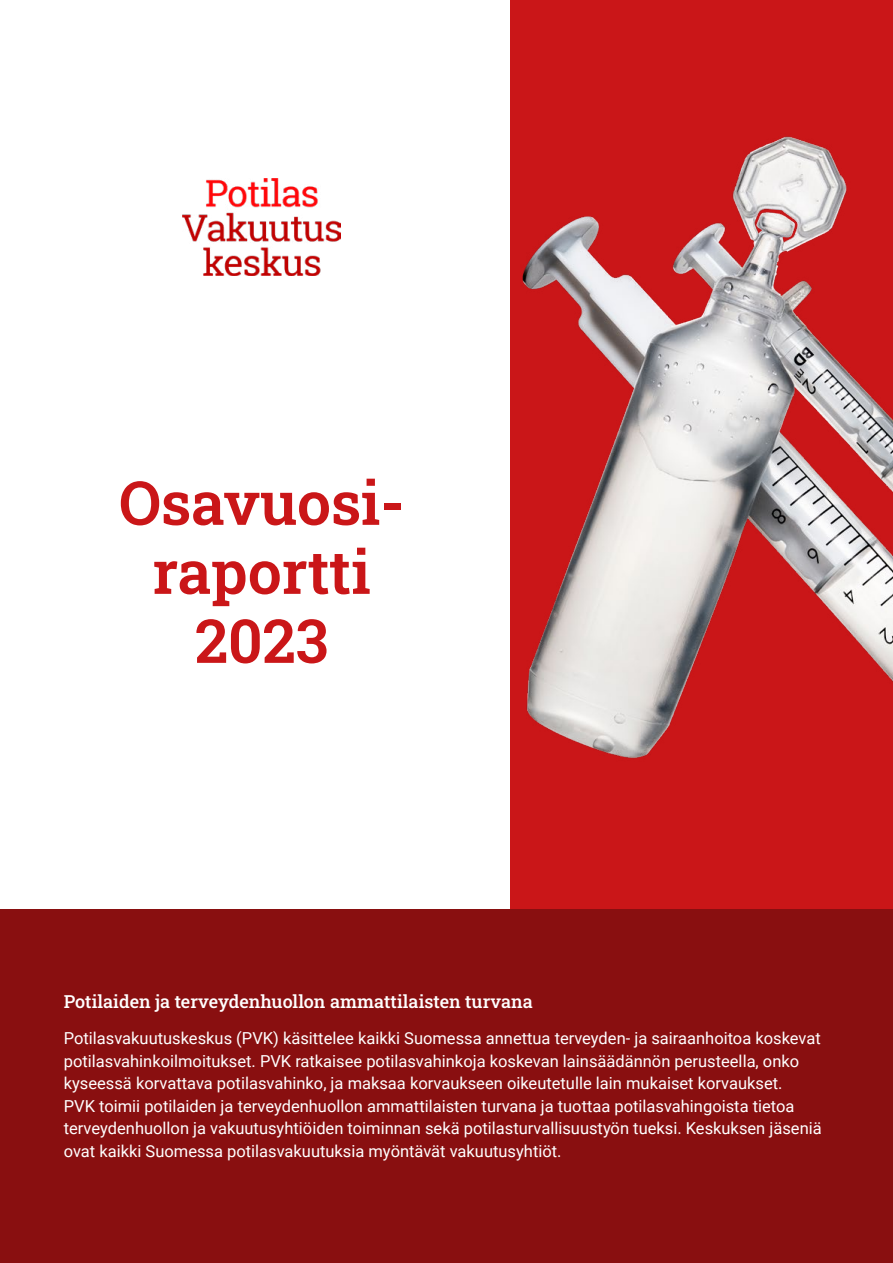
<style>
.page{position:relative;width:893px;height:1263px;background:#fff}
.page>*{position:absolute;margin:0;border:0;box-sizing:border-box;transform-origin:0 0}
.kansi_-_pääotsikko{font:60.6px/69px "Roboto Slab";letter-spacing:-.005em;color:#ca1618;text-align:center}
.tietolaatikko_kuvio_otsikko{font:18px "Roboto Slab";color:#fff}
.kansi_-_selitysteksti{font:16.5px/22.5px "Roboto";color:#fff}
</style>
<div class="page">
<div style="left:510px;top:0;width:383px;height:909px;background:#ca1618"></div>
<div style="left:0;top:909px;width:893px;height:354px;background:#890f10"></div>
<img style="left:183px;top:178px;width:157px;height:98px">
<img style="left:522px;top:136px;width:371px;height:623px">
<h1 class="kansi_-_pääotsikko" style="left:119px;top:467px;width:287px">Osavuosi&shy;raportti<br>2023</h1>
<p class="tietolaatikko_kuvio_otsikko" style="left:64px;top:989px;width:471px">Potilaiden ja terveydenhuollon ammattilaisten turvana</p>
<p class="kansi_-_selitysteksti" style="left:64px;top:1026px;width:759px">Potilasvakuutuskeskus (PVK) käsittelee kaikki Suomessa annettua terveyden- ja sairaanhoitoa koskevat potilasvahinkoilmoitukset. PVK ratkaisee potilasvahinkoja koskevan lainsäädännön perusteella, onko kyseessä korvattava potilasvahinko, ja maksaa korvaukseen oikeutetulle lain mukaiset korvaukset.<br>PVK toimii potilaiden ja terveydenhuollon ammattilaisten turvana ja tuottaa potilasvahingoista tietoa terveydenhuollon ja vakuutusyhtiöiden toiminnan sekä potilasturvallisuustyön tueksi. Keskuksen jäseniä ovat kaikki Suomessa potilasvakuutuksia myöntävät vakuutusyhtiöt.</p>
</div>
